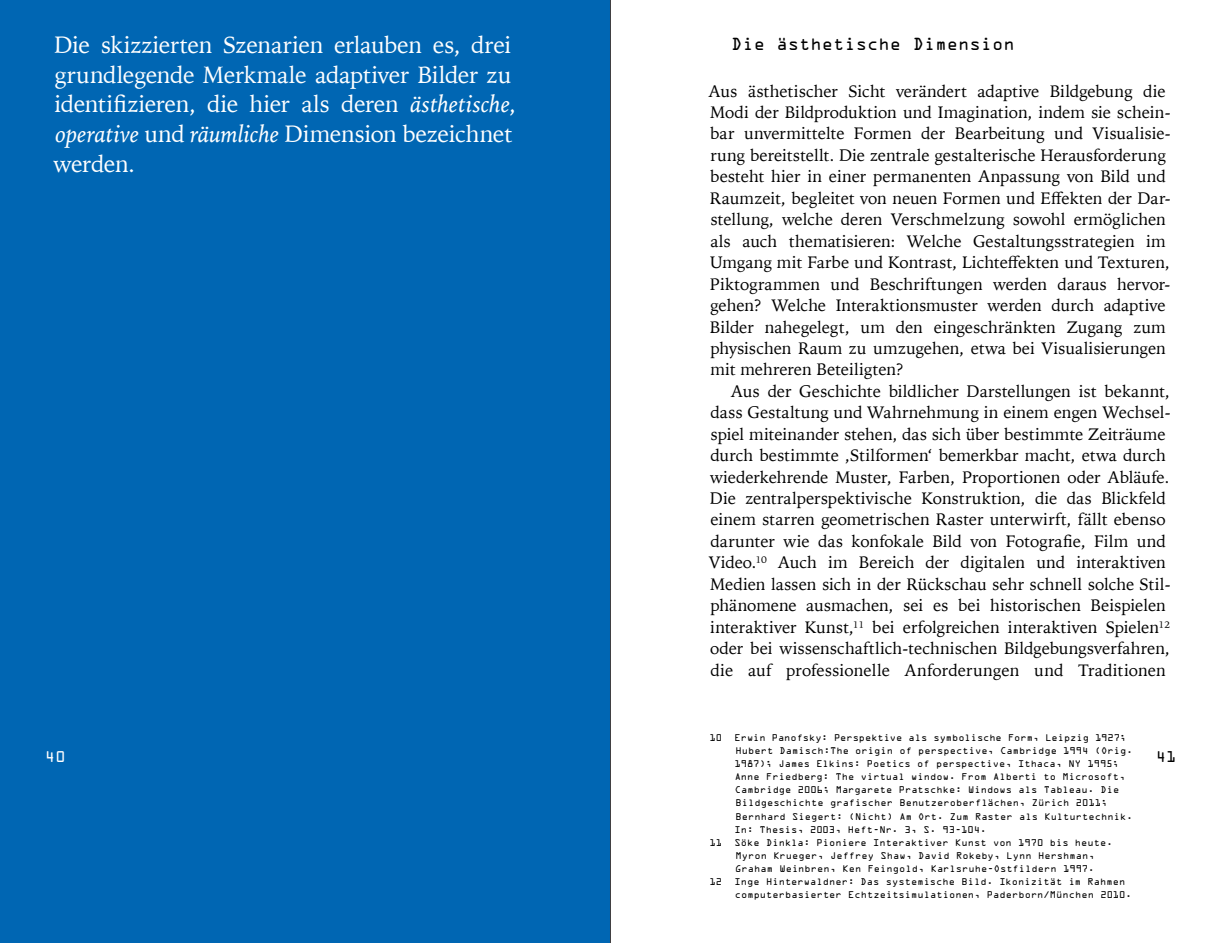
<style>
.page{position:relative;width:1221px;height:943px;background:#fff}
.page>*{position:absolute;margin:0;border:0;box-sizing:border-box;transform-origin:0 0}
.Fließtext_1__Absch{font:23.45px/29.8px "Iowan Old Style Roman 2";letter-spacing:-.01em;color:#fff}
.Fließtext_Folgeabs{font:16.62px/21.5px "Iowan Old Style Roman 2";letter-spacing:.005em;color:#000}
.Fließtext_1__Absch-2{font:16.62px/21.3px "Iowan Old Style Roman 2";color:#000}
.Überschrift_2{font:15.75px "OCRA Std";color:#000}
.t1{font:14px "OCRA Std";color:#000}
.t2{font:14px "OCRA Std";color:#fff}
.Fußnoten{font:8.75px/13.1px "OCRA Std";color:#000}
.s1{font-family:"Iowan Old Style"}
.s2{font-family:"Iowan Old Style";font-style:italic}
</style>
<div class="page">
<div style="left:0;top:0;width:610px;height:943px;background:#0066b3"></div>
<hr style="left:610px;top:0;width:1px;height:943px;background:#414042">
<p class="Fließtext_1__Absch" style="left:53px;top:29px;width:464px">Die skizzierten Szenarien erlauben es, drei grundlegende Merkmale adaptiver Bilder zu <span class="s1">identifizieren, die hier als deren</span> <span class="s2">ästhetische</span>, <span class="s2">operative</span> und <span class="s2">räumliche</span> Dimension bezeichnet werden.</p>
<p class="Überschrift_2" style="left:731px;top:37px;width:285px">Die ästhetische Dimension</p>
<p class="Fließtext_1__Absch-2" style="left:708px;top:79px;width:463px">Aus ästhetischer Sicht verändert adaptive Bildgebung die Modi der Bildproduktion und Imagination, indem sie schein&shy;bar unvermittelte Formen der Bearbeitung und Visualisie&shy;rung bereitstellt. Die zentrale gestalterische Herausforderung besteht hier in einer permanenten Anpassung von Bild und <span class="s1">Raumzeit, begleitet von neuen Formen und Effekten der Dar&shy;</span>stellung, welche deren Verschmelzung sowohl ermöglichen als auch thematisieren: Welche Gestaltungsstrategien im <span class="s1">Umgang mit Farbe und Kontrast, Lichteffekten und Texturen, </span>Piktogrammen und Beschriftungen werden daraus hervor&shy;gehen? Welche Interaktionsmuster werden durch adaptive Bilder nahegelegt, um den eingeschränkten Zugang zum <span class="s1">physischen Raum zu umzugehen, etwa bei Visualisierungen </span>mit mehreren Beteiligten?</p>
<p class="Fließtext_Folgeabs" style="left:708px;top:379px;width:463px;text-indent:22px">Aus der Geschichte bildlicher Darstellungen ist bekannt, dass Gestaltung und Wahrnehmung in einem engen Wechsel&shy;spiel miteinander stehen, das sich über bestimmte Zeiträume <span class="s1">durch bestimmte ‚Stilformen‘ bemerkbar macht, etwa durch </span>wiederkehrende Muster, Farben, Proportionen oder Abläufe.<br>Die zentralperspektivische Konstruktion, die das Blickfeld einem starren geometrischen Raster unterwirft, fällt ebenso <span class="s1">darunter wie das konfokale Bild von Fotografie, Film und </span>Video.<span class="s1">10</span> Auch im Bereich der digitalen und interaktiven Medien lassen sich in der Rückschau sehr schnell solche Stil&shy;phänomene ausmachen, sei es bei historischen Beispielen interaktiver Kunst,<span class="s1">11</span> bei erfolgreichen interaktiven Spielen<span class="s1">12 </span>oder bei wissenschaftlich-technischen Bildgebungsverfahren, die auf professionelle Anforderungen und Traditionen</p>
<p class="t2" style="left:45px;top:750px;width:23px">40</p>
<p class="Fußnoten" style="left:709px;top:731px;width:14px">10</p>
<p class="Fußnoten" style="left:734px;top:731px;width:400px">Erwin Panofsky: Perspektive als symbolische Form, Leipzig 1927; Hubert Damisch:The origin of perspective, Cambridge 1994 (Orig.<br>1987); James Elkins: Poetics of perspective, Ithaca, NY 1995; Anne Friedberg: The virtual window. From Alberti to Microsoft, Cambridge 2006; Margarete Pratschke: Windows als Tableau. Die Bildgeschichte grafischer Benutzeroberflächen, Zürich 2011; Bernhard Siegert: (Nicht) Am Ort. Zum Raster als Kulturtechnik.<br>In: Thesis, 2003, Heft-Nr. 3, S. 93-104.</p>
<p class="Fußnoten" style="left:709px;top:836px;width:14px">11</p>
<p class="Fußnoten" style="left:734px;top:836px;width:380px">Söke Dinkla: Pioniere Interaktiver Kunst von 1970 bis heute.<br>Myron Krueger, Jeffrey Shaw, David Rokeby, Lynn Hershman,<br>Graham Weinbren, Ken Feingold, Karlsruhe-Ostfildern 1997.</p>
<p class="Fußnoten" style="left:709px;top:876px;width:14px">12</p>
<p class="Fußnoten" style="left:734px;top:876px;width:399px">Inge Hinterwaldner: Das systemische Bild. Ikonizität im Rahmen computerbasierter Echtzeitsimulationen, Paderborn/München 2010.</p>
<p class="t1" style="left:1155px;top:750px;width:22px">41</p>
</div>
